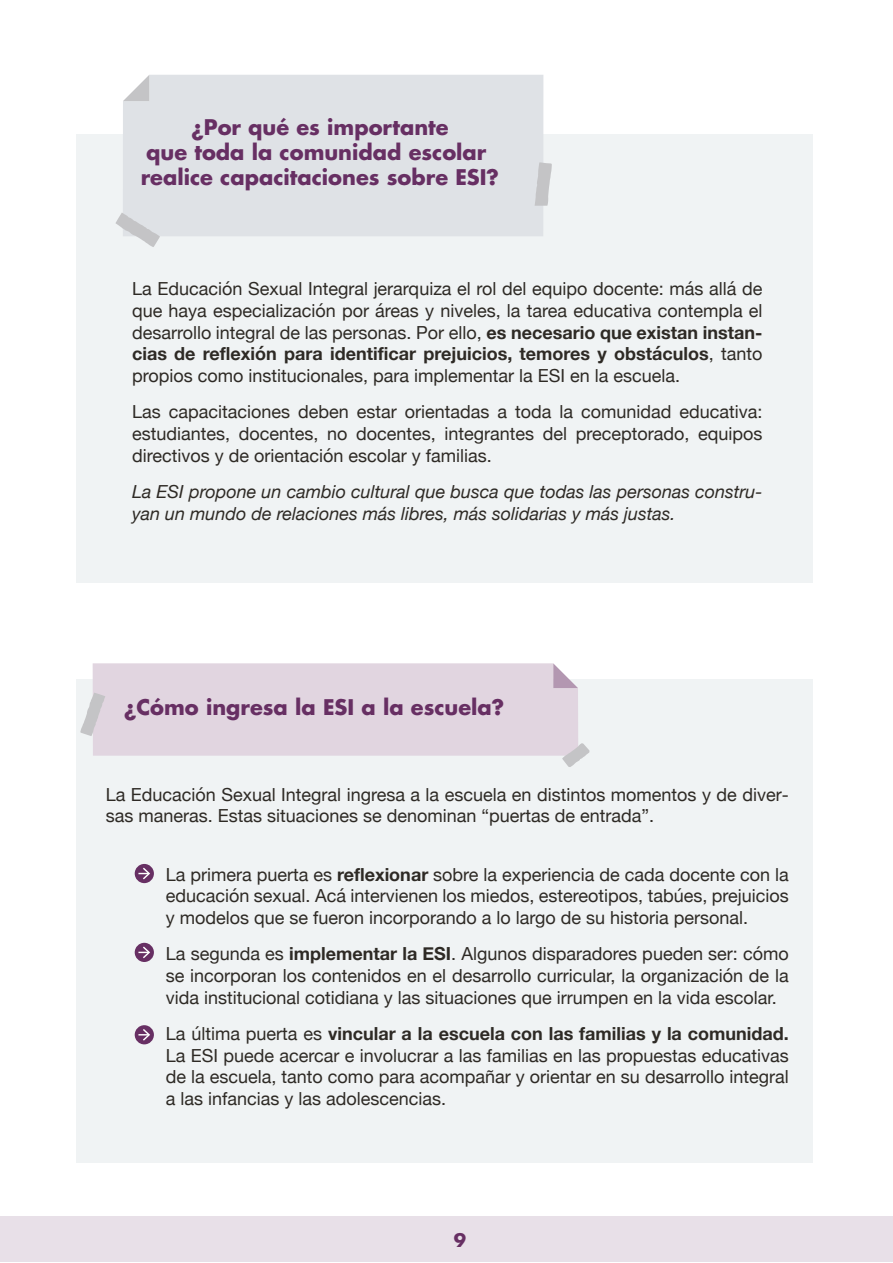
<style>
.page{position:relative;width:893px;height:1263px;background:#fff}
.page>*{position:absolute;margin:0;border:0;box-sizing:border-box;transform-origin:0 0}
.t1{font:700 21px/25.2px "Futura Std";color:#672f63;text-align:center}
.t2{font:18px/21.6px "Helvetica Neue";color:#2e2a25;text-align:justify}
.t3{font:italic 18px/21.6px "Helvetica Neue";color:#2e2a25}
.t4{font:700 18px "Futura Std";color:#672f63}
.s1{font-weight:700}
</style>
<div class="page">
<div style="left:76px;top:135px;width:736px;height:448px;background:#f0f3f4"></div>
<div style="left:76px;top:679px;width:736px;height:483px;background:#f0f3f4"></div>
<div style="left:135px;top:864px;width:19px;height:19px;background:#672f63;border-radius:50%"></div>
<svg style="left:138px;top:868px;width:12px;height:11px"></svg>
<div style="left:135px;top:943px;width:19px;height:19px;background:#672f63;border-radius:50%"></div>
<svg style="left:138px;top:946px;width:12px;height:12px"></svg>
<div style="left:135px;top:1025px;width:19px;height:19px;background:#672f63;border-radius:50%"></div>
<svg style="left:138px;top:1029px;width:12px;height:12px"></svg>
<div style="left:123px;top:75px;width:420px;height:161px;background:#dfe2e6"></div>
<svg style="left:123px;top:75px;width:26px;height:26px"></svg>
<svg style="left:116px;top:212px;width:44px;height:35px"></svg>
<svg style="left:535px;top:162px;width:17px;height:44px"></svg>
<svg style="left:80px;top:663px;width:510px;height:104px;background:#e2d9e2"></svg>
<div style="left:0;top:1216px;width:893px;height:46px;background:#e8e0e8"></div>
<p class="t1" style="left:141px;top:114px;width:360px">¿Por qué es importante<br>que toda la comunidad escolar realice capacitaciones sobre ESI?</p>
<p class="t2" style="left:132px;top:279px;width:632px">La Educación Sexual Integral jerarquiza el rol del equipo docente: más allá de que haya especialización por áreas y niveles, la tarea educativa contempla el desarrollo integral de las personas. Por ello, <span class="s1">es necesario que existan instan&shy;cias de reflexión para identificar prejuicios, temores y obstáculos</span>, tanto propios como institucionales, para implementar la ESI en la escuela.</p>
<p class="t2" style="left:132px;top:402px;width:632px">Las capacitaciones deben estar orientadas a toda la comunidad educativa: estudiantes, docentes, no docentes, integrantes del preceptorado, equipos directivos y de orientación escolar y familias.</p>
<p class="t3" style="left:132px;top:482px;width:632px">La ESI propone un cambio cultural que busca que todas las personas constru&shy;yan un mundo de relaciones más libres, más solidarias y más justas.</p>
<p class="t1" style="left:124px;top:695px;width:382px">¿Cómo ingresa la ESI a la escuela?</p>
<p class="t2" style="left:106px;top:784px;width:684px">La Educación Sexual Integral ingresa a la escuela en distintos momentos y de diver&shy;sas maneras. Estas situaciones se denominan “puertas de entrada”.</p>
<p class="t2" style="left:166px;top:864px;width:624px">La primera puerta es <span class="s1">reflexionar</span> sobre la experiencia de cada docente con la educación sexual. Acá intervienen los miedos, estereotipos, tabúes, prejuicios y modelos que se fueron incorporando a lo largo de su historia personal.</p>
<p class="t2" style="left:166px;top:944px;width:625px">La segunda es <span class="s1">implementar la ESI</span>. Algunos disparadores pueden ser: cómo se incorporan los contenidos en el desarrollo curricular, la organización de la vida institucional cotidiana y las situaciones que irrumpen en la vida escolar.</p>
<p class="t2" style="left:166px;top:1024px;width:624px">La última puerta es <span class="s1">vincular a la escuela con las familias y la comunidad.<br></span>La ESI puede acercar e involucrar a las familias en las propuestas educativas de la escuela, tanto como para acompañar y orientar en su desarrollo integral a las infancias y las adolescencias.</p>
<p class="t4" style="left:454px;top:1229px;width:14px">9</p>
</div>
